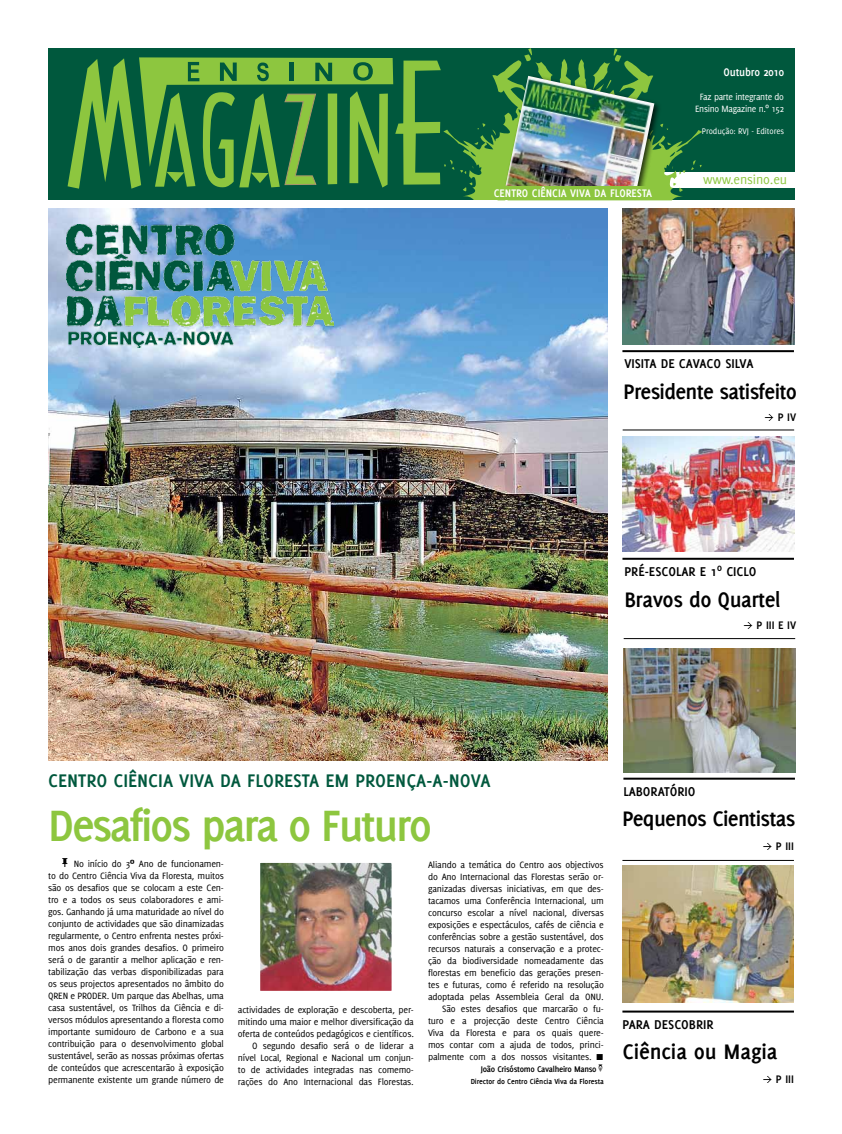
<style>
.page{position:relative;width:842px;height:1134px;background:#fff}
.page>*{position:absolute;margin:0;border:0;box-sizing:border-box;transform-origin:0 0}
.t1{font:700 48px "Delicious";letter-spacing:-.05em;color:#8dc63f}
.t2{font:700 23px "Delicious";letter-spacing:-.03em;color:#000}
.t3{font:700 23px "Delicious";letter-spacing:-.005em;color:#000}
.t4{font:700 20px "Delicious";color:#00583d}
.t5{font:700 14px "Delicious";color:#000}
.t6{font:14px "Delicious";letter-spacing:-.01em;color:#8dc63f}
.t7{font:700 12px "Delicious";color:#fff}
.t8{font:700 12px "Delicious";color:#000}
.t9{font:10px/12px "Delicious";letter-spacing:-.02em;color:#000;text-align:right}
.t10{font:10px/12px "Delicious";letter-spacing:-.03em;color:#fff;text-align:center}
.t11{font:10px "OCR Aby BT";color:#000}
.t12{font:700 9px "Delicious";letter-spacing:-.03em;color:#000}
.t13{font:9px "Delicious";letter-spacing:-.01em;color:#fff}
.t14{font:700 8px "Delicious";letter-spacing:-.01em;color:#000}
.s1{font-family:"Arial"}
.s2{font-family:"Icon Bit One";font-weight:400;font-size:10px}
.s3{font-family:"Icon Bit Two"}
.s4{font-family:"Diavlo";font-weight:700}
.s5{font-family:"Icon Bit One"}
</style>
<div class="page">
<img style="left:48px;top:208px;width:560px;height:552px">
<div style="left:48px;top:48px;width:746px;height:152px;background:#00583d"></div>
<div style="left:659px;top:173px;width:137px;height:15px;background:#fff"></div>
<svg style="left:68px;top:48px;width:634px;height:152px"></svg>
<div style="left:503px;top:73px;width:158px;height:127px;background:#000;opacity:.75"></div>
<img style="left:506px;top:76px;width:148px;height:110px">
<div style="left:484px;top:186px;width:172px;height:13px;background:#8dc63f"></div>
<img style="left:67px;top:224px;width:266px;height:124px">
<img style="left:261px;top:864px;width:130px;height:126px">
<div style="left:257px;top:860px;width:138px;height:134px;border:3px solid #fff"></div>
<hr style="left:622px;top:860px;width:172px;height:1px;background:#000">
<hr style="left:623px;top:778px;width:172px;height:2px;background:#000">
<hr style="left:624px;top:638px;width:171px;height:1px;background:#000">
<hr style="left:622px;top:558px;width:172px;height:2px;background:#000">
<hr style="left:622px;top:1010px;width:172px;height:2px;background:#000">
<img style="left:622px;top:436px;width:173px;height:116px">
<img style="left:623px;top:648px;width:172px;height:124px">
<img style="left:622px;top:866px;width:172px;height:136px">
<hr style="left:623px;top:429px;width:171px;height:1px;background:#000">
<hr style="left:622px;top:350px;width:172px;height:2px;background:#000">
<img style="left:623px;top:208px;width:171px;height:137px">
<p class="t7" style="left:723px;top:66px;width:62px">Outubro 2010</p>
<p class="t10" style="left:695px;top:91px;width:90px">Faz parte integrante do<br>Ensino Magazine n.<span class="s1">º</span> 152</p>
<p class="t13" style="left:702px;top:126px;width:84px">Produção: RVJ - Editores</p>
<p class="t7" style="left:494px;top:186px;width:159px">centro ciência viva da floresta</p>
<h3 class="t6" style="left:703px;top:171px;width:85px">www.ensino.eu</h3>
<h3 class="t5" style="left:624px;top:356px;width:131px">visita de cavaco silva</h3>
<h2 class="t2" style="left:623px;top:378px;width:175px">Presidente satisfeito</h2>
<p class="t8" style="left:765px;top:410px;width:27px"><span class="s2">C</span> P IV</p>
<h3 class="t5" style="left:624px;top:563px;width:134px">pré-escolar e 1º ciclo</h3>
<h2 class="t2" style="left:624px;top:586px;width:158px">Bravos do Quartel</h2>
<p class="t8" style="left:744px;top:618px;width:49px"><span class="s2">C</span> P III e IV</p>
<h3 class="t4" style="left:48px;top:769px;width:444px">centro ciência viva da floresta em Proença-a-nova</h3>
<h1 class="t1" style="left:48px;top:798px;width:385px">Desafios para o Futuro</h1>
<p class="t9" style="left:48px;top:858px;width:177px;text-align:justify;text-indent:14px"><span class="s3">6</span> No início do 3<span class="s4">º</span> Ano de funcionamen&shy;to do Centro Ciência Viva da Floresta, muitos são os desafios que se colocam a este Cen&shy;tro e a todos os seus colaboradores e ami&shy;gos. Ganhando já uma maturidade ao nível do conjunto de actividades que são dinamizadas regularmente, o Centro enfrenta nestes próxi&shy;mos anos dois grandes desafios. O primeiro será o de garantir a melhor aplicação e ren&shy;tabilização das verbas disponibilizadas para os seus projectos apresentados no âmbito do QREN e PRODER. Um parque das Abelhas, uma casa sustentável, os Trilhos da Ciência e di&shy;versos módulos apresentando a floresta como importante sumidouro de Carbono e a sua contribuição para o desenvolvimento global sustentável, serão as nossas próximas ofertas de conteúdos que acrescentarão à exposição permanente existente um grande número de</p>
<p class="t9" style="left:238px;top:1003px;width:178px">actividades de exploração e descoberta, per&shy;mitindo uma maior e melhor diversificação da oferta de conteúdos pedagógicos e científicos.<br>O segundo desafio será o de liderar a nível Local, Regional e Nacional um conjun&shy;to de actividades integradas nas comemo&shy;rações do Ano Internacional das Florestas.</p>
<p class="t9" style="left:428px;top:858px;width:177px">Aliando a temática do Centro aos objectivos do Ano Internacional das Florestas serão or&shy;ganizadas diversas iniciativas, em que des&shy;tacamos uma Conferência Internacional, um concurso escolar a nível nacional, diversas exposições e espectáculos, cafés de ciência e conferências sobre a gestão sustentável, dos recursos naturais a conservação e a protec&shy;ção da biodiversidade nomeadamente das florestas em beneficio das gerações presen&shy;tes e futuras, como é referido na resolução adoptada pelas Assembleia Geral da ONU.<br>São estes desafios que marcarão o fu&shy;turo e a projecção deste Centro Ciência Viva da Floresta e para os quais quere&shy;mos contar com a ajuda de todos, princi&shy;palmente com a dos nossos visitantes. <span class="s5">K</span></p>
<p class="t12" style="left:481px;top:1064px;width:117px">João Crisóstomo Cavalheiro Manso</p>
<p class="t14" style="left:471px;top:1077px;width:135px">Director do Centro Ciência Viva da Floresta</p>
<h3 class="t5" style="left:623px;top:783px;width:73px">laboratório</h3>
<h2 class="t2" style="left:622px;top:806px;width:174px">Pequenos Cientistas</h2>
<p class="t8" style="left:763px;top:839px;width:26px"><span class="s2">C</span> P III</p>
<h3 class="t5" style="left:622px;top:1016px;width:93px">para descobrir</h3>
<h2 class="t3" style="left:622px;top:1039px;width:156px">Ciência ou Magia</h2>
<p class="t8" style="left:763px;top:1073px;width:26px"><span class="s2">C</span> P III</p>
<p class="t11" style="left:783px;top:1074px;width:8px">I</p>
</div>
